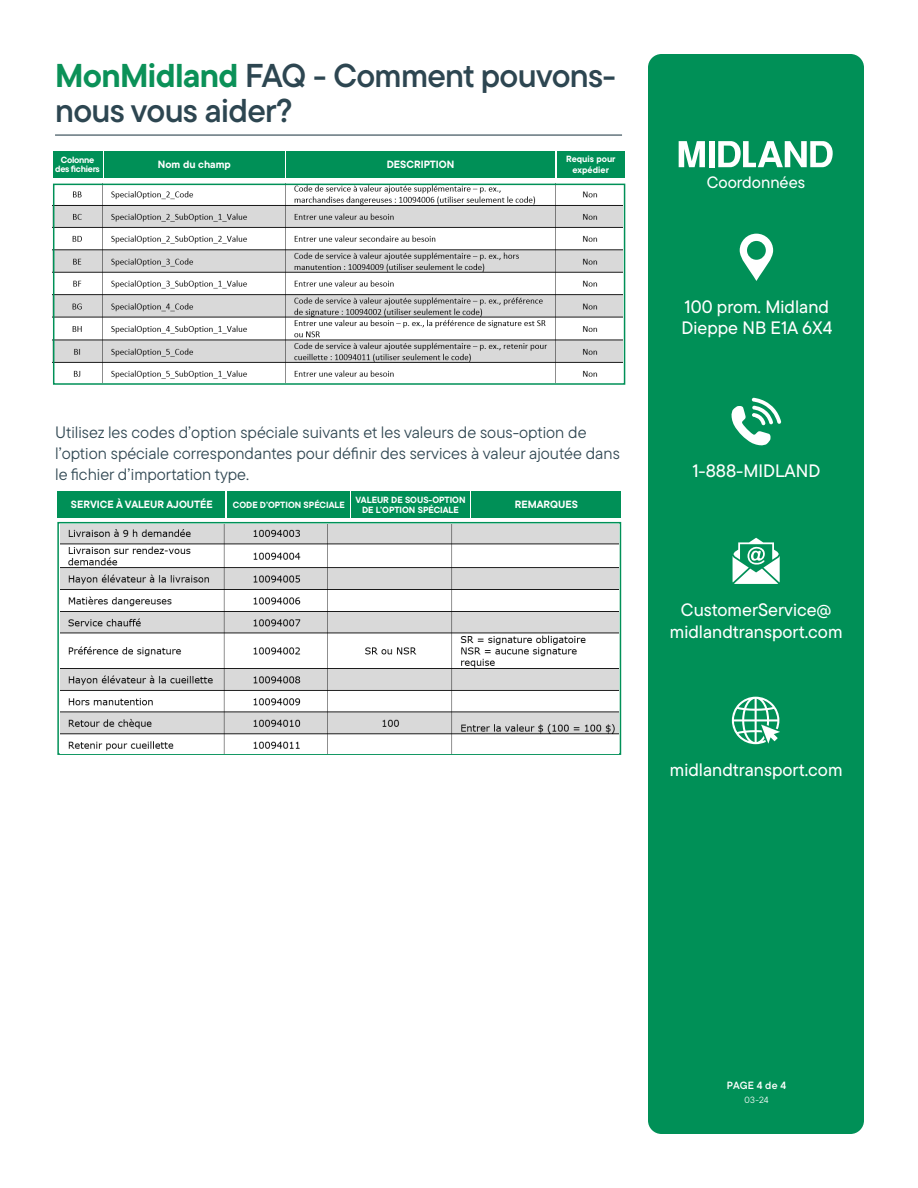
<style>
.page{position:relative;width:918px;height:1188px;background:#fff}
.page>*{position:absolute;margin:0;border:0;box-sizing:border-box;transform-origin:0 0}
.t1{font:33px/34.5px "TT Commons Pro Db";letter-spacing:-.02em;color:#2d4651}
.t2{font:500 18px "TT Commons Pro";color:#fff}
.t3{font:16.5px/21px "TT Commons Pro";color:#304752}
.t4{font:500 16.5px "TT Commons Pro";color:#fff}
.t5{font:700 10.5px "TT Commons Pro";color:#fff}
.t6{font:10.5px "TT Commons Pro Db";letter-spacing:.01em;color:#fff}
.t7{font:700 9px/10.5px "TT Commons Pro";color:#fff;text-align:center}
.t8{font:700 9px/9px "TT Commons Pro";letter-spacing:-.03em;color:#fff;text-align:center}
.t9{font:9px "TT Commons Pro";color:#fff}
.s1{font-family:"TT Commons Pro";font-weight:700;color:#0b9158}
</style>
<div class="page">
<div style="left:57px;top:491px;width:168px;height:27px;background:#009057"></div>
<div style="left:227px;top:491px;width:123px;height:27px;background:#009057"></div>
<div style="left:351px;top:491px;width:119px;height:27px;background:#009057"></div>
<div style="left:471px;top:491px;width:150px;height:27px;background:#009057"></div>
<div style="left:57px;top:522px;width:564px;height:233px;border:2px solid #009057"></div>
<hr style="left:55px;top:135px;width:567px;height:1px;background:#304752">
<div style="left:53px;top:151px;width:49px;height:26px;background:#009057"></div>
<div style="left:104px;top:151px;width:180px;height:26px;background:#009057"></div>
<div style="left:286px;top:151px;width:269px;height:26px;background:#009057"></div>
<div style="left:558px;top:151px;width:67px;height:26px;background:#009057"></div>
<img style="left:56px;top:187px;width:566px;height:195px">
<div style="left:53px;top:184px;width:572px;height:201px;border:2px solid #009057"></div>
<img style="left:60px;top:525px;width:559px;height:229px">
<div style="left:648px;top:54px;width:216px;height:1080px;background:#009057;border-radius:14px"></div>
<svg style="left:679px;top:141px;width:26px;height:26px"></svg>
<div style="left:709px;top:141px;width:5px;height:26px;background:#fff"></div>
<svg style="left:718px;top:141px;width:115px;height:26px"></svg>
<svg style="left:740px;top:234px;width:33px;height:47px"></svg>
<svg style="left:731px;top:398px;width:50px;height:47px"></svg>
<svg style="left:733px;top:538px;width:47px;height:46px"></svg>
<svg style="left:732px;top:697px;width:48px;height:47px"></svg>
<p class="t1" style="left:55px;top:58px;width:563px"><span class="s1">MonMidland</span> FAQ - Comment pouvons&shy;nous vous aider?</p>
<p class="t8" style="left:55px;top:155px;width:46px">Colonne des fichiers</p>
<p class="t5" style="left:158px;top:156px;width:75px">Nom du champ</p>
<p class="t5" style="left:387px;top:156px;width:69px">DESCRIPTION</p>
<p class="t7" style="left:566px;top:154px;width:51px">Requis pour expédier</p>
<p class="t3" style="left:55px;top:421px;width:566px">Utilisez les codes d’option spéciale suivants et les valeurs de sous-option de l’option spéciale correspondantes pour définir des services à valeur ajoutée dans le fichier d’importation type.</p>
<p class="t5" style="left:71px;top:497px;width:143px">SERVICE À VALEUR AJOUTÉE</p>
<p class="t7" style="left:233px;top:500px;width:113px">CODE D’OPTION SPÉCIALE</p>
<p class="t7" style="left:355px;top:494px;width:112px">VALEUR DE SOUS-OPTION<br>DE L’OPTION SPÉCIALE</p>
<p class="t5" style="left:515px;top:497px;width:65px">REMARQUES</p>
<p class="t4" style="left:707px;top:170px;width:100px">Coordonnées</p>
<p class="t2" style="left:685px;top:293px;width:146px">100 prom. Midland</p>
<p class="t2" style="left:682px;top:315px;width:153px">Dieppe NB E1A 6X4</p>
<p class="t2" style="left:692px;top:458px;width:129px">1-888-MIDLAND</p>
<p class="t2" style="left:681px;top:597px;width:152px">CustomerService@</p>
<p class="t2" style="left:670px;top:618px;width:174px">midlandtransport.com</p>
<p class="t2" style="left:670px;top:757px;width:174px">midlandtransport.com</p>
<p class="t6" style="left:727px;top:1078px;width:61px">PAGE 4 de 4</p>
<p class="t9" style="left:744px;top:1093px;width:26px">03-24</p>
</div>
